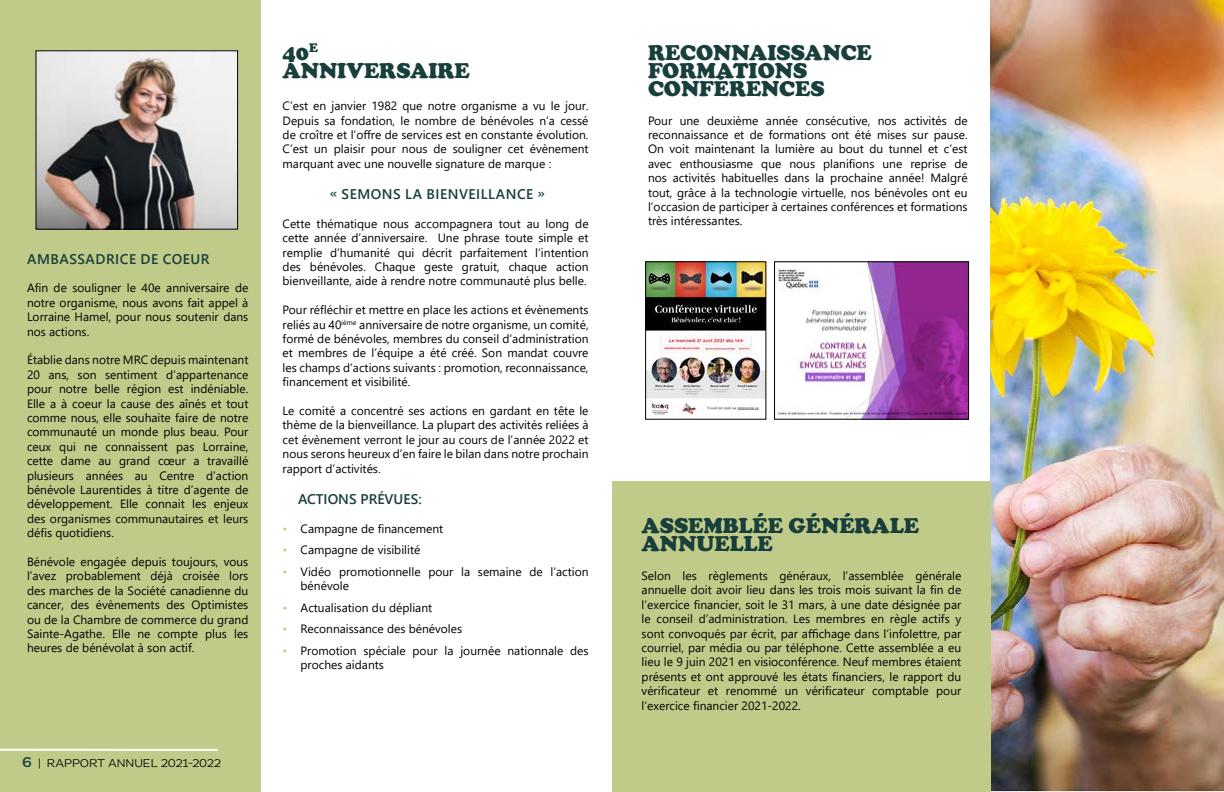
<style>
.page{position:relative;width:1224px;height:792px;background:#fff}
.page>*{position:absolute;margin:0;border:0;box-sizing:border-box;transform-origin:0 0}
.t1{font:900 22px/18px "Cooper";color:#183f3c}
.t2{font:600 14px "Segoe UI";letter-spacing:.035em;color:#183f3c}
.t3{font:600 14px "Segoe UI";color:#183f3c}
.t4{font:12px/14.4px "Segoe UI";color:#000;text-align:justify}
.t5{font:12px "Marigny";color:#000}
.s1{font-weight:500;font-size:15px;color:#183f3c}
.s2{color:#c1cb89}
</style>
<div class="page">
<div style="left:0;top:306px;width:261px;height:486px;background:#c1cb89"></div>
<hr style="left:0;top:749px;width:218px;height:2px;background:#fff">
<div style="left:0;top:0;width:261px;height:711px;background:#c1cb89"></div>
<img style="left:38px;top:52px;width:198px;height:176px">
<div style="left:36px;top:50px;width:202px;height:180px;border:1px solid #000"></div>
<img style="left:991px;top:0;width:233px;height:792px">
<div style="left:612px;top:481px;width:379px;height:310px;background:#c1cb89"></div>
<img style="left:647px;top:263px;width:117px;height:152px">
<div style="left:645px;top:261px;width:121px;height:159px;border:1px solid #000"></div>
<img style="left:776px;top:263px;width:191px;height:155px">
<div style="left:774px;top:261px;width:195px;height:159px;border:1px solid #000"></div>
<p class="t2" style="left:27px;top:246px;width:184px">AMBASSADRICE DE COEUR</p>
<p class="t4" style="left:27px;top:280px;width:223px">Afin de souligner le 40e anniversaire de notre organisme, nous avons fait appel à Lorraine Hamel, pour nous soutenir dans nos actions.</p>
<p class="t4" style="left:27px;top:352px;width:223px">Établie dans notre MRC depuis maintenant 20 ans, son sentiment d’appartenance pour notre belle région est indéniable.<br>Elle a à coeur la cause des aînés et tout comme nous, elle souhaite faire de notre communauté un monde plus beau. Pour ceux qui ne connaissent pas Lorraine, cette dame au grand cœur a travaillé plusieurs années au Centre d’action bénévole Laurentides à titre d’agente de développement. Elle connait les enjeux des organismes communautaires et leurs défis quotidiens.</p>
<p class="t4" style="left:27px;top:554px;width:223px">Bénévole engagée depuis toujours, vous l’avez probablement déjà croisée lors des marches de la Société canadienne du cancer, des évènements des Optimistes ou de la Chambre de commerce du grand Sainte-Agathe. Elle ne compte plus les heures de bénévolat à son actif.</p>
<p class="t5" style="left:22px;top:756px;width:200px"><span class="s1">6</span> | RAPPORT ANNUEL 2021-2022</p>
<h1 class="t1" style="left:283px;top:43px;width:189px">40<sup>E<br></sup>ANNIVERSAIRE</h1>
<p class="t4" style="left:283px;top:98px;width:308px">C’est en janvier 1982 que notre organisme a vu le jour.<br>Depuis sa fondation, le nombre de bénévoles n’a cessé de croître et l’offre de services est en constante évolution.<br>C’est un plaisir pour nous de souligner cet évènement marquant avec une nouvelle signature de marque :</p>
<p class="t2" style="left:330px;top:181px;width:217px">« SEMONS LA BIENVEILLANCE »</p>
<p class="t4" style="left:283px;top:215px;width:308px">Cette thématique nous accompagnera tout au long de cette année d’anniversaire. Une phrase toute simple et remplie d’humanité qui décrit parfaitement l’intention des bénévoles. Chaque geste gratuit, chaque action bienveillante, aide à rendre notre communauté plus belle.</p>
<p class="t4" style="left:283px;top:302px;width:308px">Pour réfléchir et mettre en place les actions et évènements reliés au 40<sup>ième</sup> anniversaire de notre organisme, un comité, formé de bénévoles, membres du conseil d’administration et membres de l’équipe a été créé. Son mandat couvre les champs d’actions suivants : promotion, reconnaissance, financement et visibilité.</p>
<p class="t4" style="left:283px;top:402px;width:308px">Le comité a concentré ses actions en gardant en tête le thème de la bienveillance. La plupart des activités reliées à cet évènement verront le jour au cours de l’année 2022 et nous serons heureux d’en faire le bilan dans notre prochain rapport d’activités.</p>
<p class="t3" style="left:298px;top:486px;width:125px">ACTIONS PRÉVUES:</p>
<p class="t4" style="left:283px;top:520px;width:162px"><span class="s2">•</span> Campagne de financement</p>
<p class="t4" style="left:283px;top:542px;width:139px"><span class="s2">•</span> Campagne de visibilité</p>
<p class="t4" style="left:301px;top:563px;width:290px;text-indent:-18px"><span class="s2">•</span> Vidéo promotionnelle pour la semaine de l’action bénévole</p>
<p class="t4" style="left:283px;top:599px;width:151px"><span class="s2">•</span> Actualisation du dépliant</p>
<p class="t4" style="left:283px;top:621px;width:181px"><span class="s2">•</span> Reconnaissance des bénévoles</p>
<p class="t4" style="left:301px;top:642px;width:290px;text-indent:-18px"><span class="s2">•</span> Promotion spéciale pour la journée nationnale des proches aidants</p>
<h1 class="t1" style="left:648px;top:43px;width:225px">RECONNAISSANCE<br>FORMATIONS<br>CONFÉRENCES</h1>
<p class="t4" style="left:648px;top:112px;width:321px">Pour une deuxième année consécutive, nos activités de reconnaissance et de formations ont été mises sur pause.<br>On voit maintenant la lumière au bout du tunnel et c’est avec enthousiasme que nous planifions une reprise de nos activités habituelles dans la prochaine année! Malgré tout, grâce à la technologie virtuelle, nos bénévoles ont eu l’occasion de participer à certaines conférences et formations très intéressantes.</p>
<h1 class="t1" style="left:642px;top:517px;width:279px">ASSEMBLÉE GÉNÉRALE<br>ANNUELLE</h1>
<p class="t4" style="left:642px;top:567px;width:321px">Selon les règlements généraux, l’assemblée générale annuelle doit avoir lieu dans les trois mois suivant la fin de l’exercice financier, soit le 31 mars, à une date désignée par le conseil d’administration. Les membres en règle actifs y sont convoqués par écrit, par affichage dans l’infolettre, par courriel, par média ou par téléphone. Cette assemblée a eu lieu le 9 juin 2021 en visioconférence. Neuf membres étaient présents et ont approuvé les états financiers, le rapport du vérificateur et renommé un vérificateur comptable pour l’exercice financier 2021-2022.</p>
</div>
